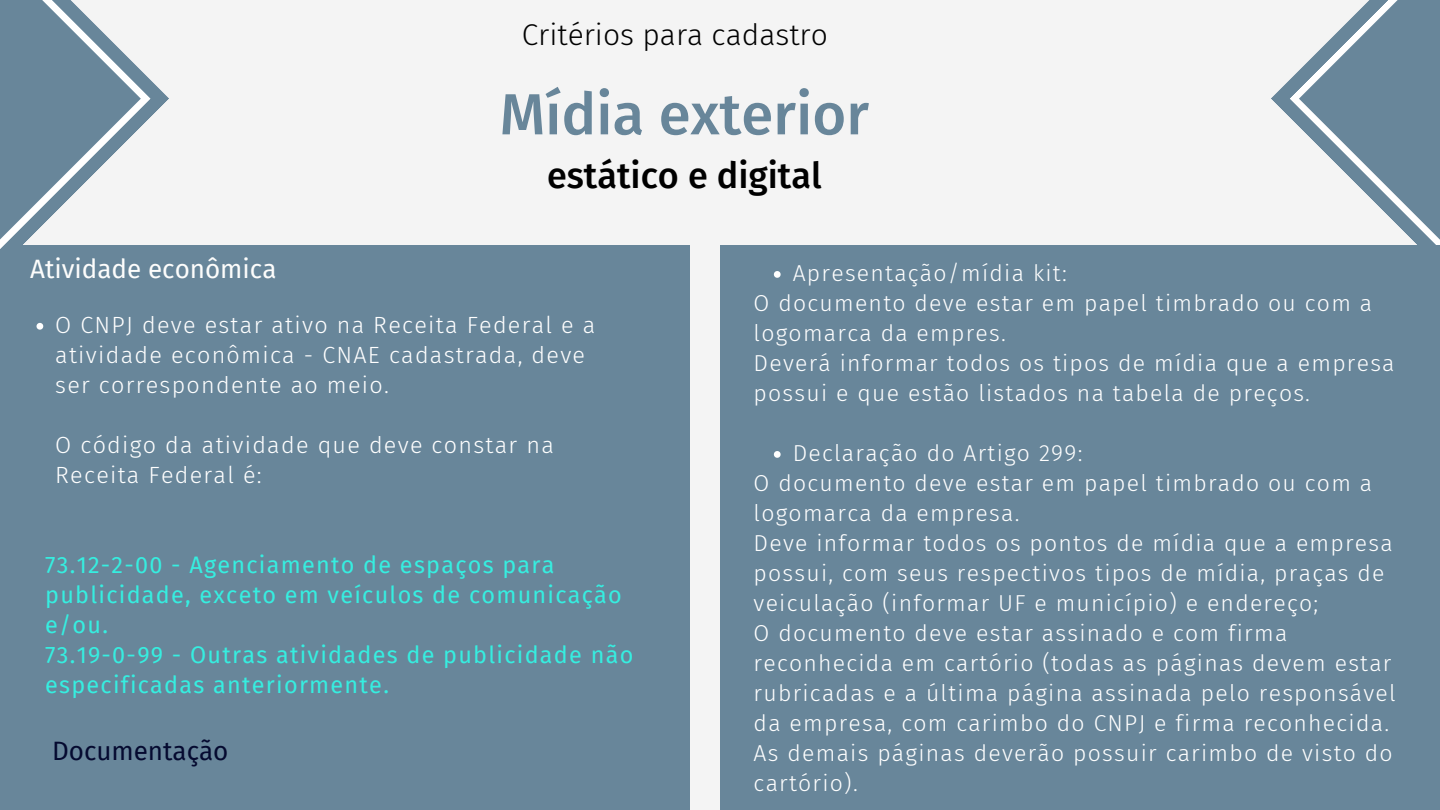
<style>
.page{position:relative;width:1440px;height:810px;background:#f4f4f4}
.page>*{position:absolute;margin:0;border:0;box-sizing:border-box;transform-origin:0 0}
.t1{font:500 58px "Fira Sans";color:#68869a}
.t2{font:500 36px "Fira Sans";color:#000}
.t3{font:300 30px "Fira Sans";color:#000}
.t4{font:26px "Fira Sans";color:#fdfdfc}
.t5{font:26px "Fira Sans";color:#050a30}
.t6{font:23.4px/30px "Fira Sans";letter-spacing:.055em;color:#36eee0}
.t7{font:300 23.4px/30px "Fira Sans";letter-spacing:.055em;color:#fff}
.t8{font:300 23px/30px "Fira Sans";letter-spacing:.055em;color:#fff}
</style>
<div class="page">
<div style="left:0;top:246px;width:690px;height:564px;background:#68869a"></div>
<svg style="left:1271px;top:0;width:169px;height:246px"></svg>
<div style="left:720px;top:246px;width:720px;height:564px;background:#68869a"></div>
<svg style="left:0;top:0;width:169px;height:249px"></svg>
<svg style="left:37px;top:323px;width:6px;height:7px"></svg>
<svg style="left:774px;top:271px;width:7px;height:7px"></svg>
<svg style="left:774px;top:451px;width:7px;height:7px"></svg>
<p class="t4" style="left:30px;top:254px;width:248px">Atividade econômica</p>
<h3 class="t3" style="left:522px;top:17px;width:308px">Critérios para cadastro</h3>
<h1 class="t1" style="left:500px;top:80px;width:371px">Mídia exterior</h1>
<h2 class="t2" style="left:547px;top:155px;width:276px">estático e digital</h2>
<p class="t8" style="left:793px;top:258px;width:276px">Apresentação/mídia kit:</p>
<p class="t7" style="left:55px;top:310px;width:542px">O CNPJ deve estar ativo na Receita Federal e a atividade econômica - CNAE cadastrada, deve ser correspondente ao meio.</p>
<p class="t7" style="left:55px;top:430px;width:500px">O código da atividade que deve constar na<br>Receita Federal é:</p>
<p class="t6" style="left:45px;top:550px;width:590px">73.12-2-00 - Agenciamento de espaços para publicidade, exceto em veículos de comunicação e/ou.<br>73.19-0-99 - Outras atividades de publicidade não especificadas anteriormente.</p>
<p class="t5" style="left:52px;top:736px;width:178px">Documentação</p>
<p class="t8" style="left:754px;top:288px;width:643px">O documento deve estar em papel timbrado ou com a logomarca da empres.<br>Deverá informar todos os tipos de mídia que a empresa possui e que estão listados na tabela de preços.</p>
<p class="t8" style="left:793px;top:438px;width:291px">Declaração do Artigo 299:</p>
<p class="t8" style="left:754px;top:468px;width:644px">O documento deve estar em papel timbrado ou com a logomarca da empresa.<br>Deve informar todos os pontos de mídia que a empresa possui, com seus respectivos tipos de mídia, praças de veiculação (informar UF e município) e endereço;<br>O documento deve estar assinado e com firma reconhecida em cartório (todas as páginas devem estar rubricadas e a última página assinada pelo responsável da empresa, com carimbo do CNPJ e firma reconhecida.<br>As demais páginas deverão possuir carimbo de visto do cartório).</p>
</div>
